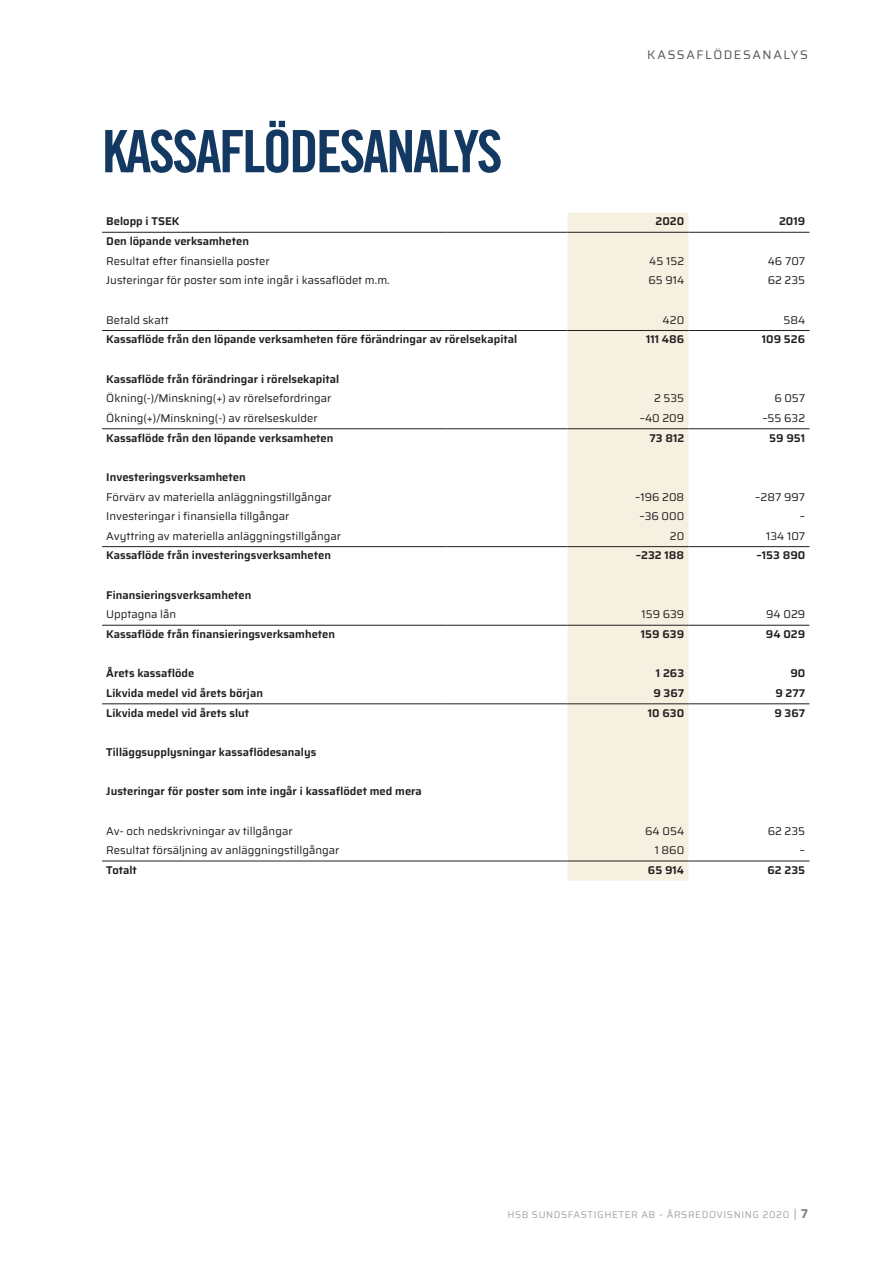
<style>
.page{position:relative;width:893px;height:1263px;background:#fff}
.page>*{position:absolute;margin:0;border:0;box-sizing:border-box;transform-origin:0 0}
.t1{font:58.5px "Trade Gothic Bold Cond Twenty";letter-spacing:-.045em;color:#133962}
.Mellis_1_2019{font:12.45px "Saira";letter-spacing:.13em;color:#57585a}
.Tabell_bröd_fet{font:600 11.25px "Saira";color:#231f20}
.Tabell_bröd{font:11.25px "Saira";color:#231f20}
.Tabell_bröd-2{font:600 11.25px "Saira";color:#231f20}
.t2{font:9.75px "Saira";letter-spacing:.06em;color:#a5a6a7}
.s1{font-size:12.75px}
.s2{font-weight:600;font-size:12.75px;color:#797c7d}
</style>
<div class="page">
<div style="left:567px;top:213px;width:121px;height:668px;background:#f6f0e1"></div>
<hr style="left:567px;top:232px;width:121px;height:1px;background:#231f20">
<hr style="left:102px;top:232px;width:344px;height:1px;background:#231f20">
<hr style="left:446px;top:232px;width:121px;height:1px;background:#231f20">
<hr style="left:688px;top:232px;width:121px;height:1px;background:#231f20">
<hr style="left:102px;top:330px;width:344px;height:1px;background:#231f20">
<hr style="left:446px;top:330px;width:121px;height:1px;background:#231f20">
<hr style="left:567px;top:330px;width:121px;height:1px;background:#231f20">
<hr style="left:688px;top:330px;width:121px;height:1px;background:#231f20">
<hr style="left:102px;top:428px;width:344px;height:1px;background:#231f20">
<hr style="left:446px;top:428px;width:121px;height:1px;background:#231f20">
<hr style="left:567px;top:428px;width:121px;height:1px;background:#231f20">
<hr style="left:688px;top:428px;width:121px;height:1px;background:#231f20">
<hr style="left:102px;top:546px;width:344px;height:1px;background:#231f20">
<hr style="left:446px;top:546px;width:121px;height:1px;background:#231f20">
<hr style="left:567px;top:546px;width:121px;height:1px;background:#231f20">
<hr style="left:688px;top:546px;width:121px;height:1px;background:#231f20">
<hr style="left:102px;top:625px;width:344px;height:1px;background:#231f20">
<hr style="left:446px;top:625px;width:121px;height:1px;background:#231f20">
<hr style="left:567px;top:625px;width:121px;height:1px;background:#231f20">
<hr style="left:688px;top:625px;width:121px;height:1px;background:#231f20">
<hr style="left:102px;top:703px;width:344px;height:1px;background:#231f20">
<hr style="left:446px;top:703px;width:121px;height:1px;background:#231f20">
<hr style="left:567px;top:703px;width:121px;height:1px;background:#231f20">
<hr style="left:688px;top:703px;width:121px;height:1px;background:#231f20">
<hr style="left:102px;top:861px;width:344px;height:1px;background:#231f20">
<hr style="left:446px;top:861px;width:121px;height:1px;background:#231f20">
<hr style="left:567px;top:861px;width:121px;height:1px;background:#231f20">
<hr style="left:688px;top:861px;width:121px;height:1px;background:#231f20">
<p class="t1" style="left:102px;top:116px;width:402px">KASSAFLÖDESANALYS</p>
<p class="Mellis_1_2019" style="left:647px;top:45px;width:162px">KASSAFLÖDESANALYS</p>
<p class="Tabell_bröd-2" style="left:106px;top:213px;width:75px">Belopp i TSEK</p>
<p class="Tabell_bröd-2" style="left:656px;top:213px;width:30px">2020</p>
<p class="Tabell_bröd-2" style="left:779px;top:213px;width:28px">2019</p>
<p class="Tabell_bröd_fet" style="left:106px;top:233px;width:144px">Den löpande verksamheten</p>
<p class="Tabell_bröd" style="left:106px;top:252px;width:165px">Resultat efter finansiella poster</p>
<p class="Tabell_bröd" style="left:649px;top:252px;width:36px">45 152</p>
<p class="Tabell_bröd" style="left:768px;top:252px;width:39px">46 707</p>
<p class="Tabell_bröd" style="left:106px;top:272px;width:285px">Justeringar för poster som inte ingår i kassaflödet m.m.</p>
<p class="Tabell_bröd" style="left:648px;top:272px;width:37px">65 914</p>
<p class="Tabell_bröd" style="left:768px;top:272px;width:39px">62 235</p>
<p class="Tabell_bröd" style="left:106px;top:311px;width:64px">Betald skatt</p>
<p class="Tabell_bröd" style="left:663px;top:311px;width:23px">420</p>
<p class="Tabell_bröd" style="left:783px;top:311px;width:23px">584</p>
<p class="Tabell_bröd_fet" style="left:106px;top:331px;width:412px">Kassaflöde från den löpande verksamheten före förändringar av rörelsekapital</p>
<p class="Tabell_bröd_fet" style="left:646px;top:331px;width:40px">111 486</p>
<p class="Tabell_bröd_fet" style="left:762px;top:331px;width:45px">109 526</p>
<p class="Tabell_bröd_fet" style="left:106px;top:370px;width:234px">Kassaflöde från förändringar i rörelsekapital</p>
<p class="Tabell_bröd" style="left:106px;top:390px;width:227px">Ökning(-)/Minskning(+) av rörelsefordringar</p>
<p class="Tabell_bröd" style="left:654px;top:390px;width:32px">2 535</p>
<p class="Tabell_bröd" style="left:774px;top:390px;width:32px">6 057</p>
<p class="Tabell_bröd" style="left:106px;top:410px;width:213px">Ökning(+)/Minskning(-) av rörelseskulder</p>
<p class="Tabell_bröd" style="left:640px;top:410px;width:46px">–40 209</p>
<p class="Tabell_bröd" style="left:762px;top:410px;width:44px">–55 632</p>
<p class="Tabell_bröd_fet" style="left:106px;top:429px;width:229px">Kassaflöde från den löpande verksamheten</p>
<p class="Tabell_bröd_fet" style="left:649px;top:429px;width:36px">73 812</p>
<p class="Tabell_bröd_fet" style="left:769px;top:429px;width:38px">59 951</p>
<p class="Tabell_bröd_fet" style="left:106px;top:468px;width:141px">Investeringsverksamheten</p>
<p class="Tabell_bröd" style="left:106px;top:488px;width:227px">Förvärv av materiella anläggningstillgångar</p>
<p class="Tabell_bröd" style="left:635px;top:488px;width:51px">–196 208</p>
<p class="Tabell_bröd" style="left:755px;top:488px;width:51px">–287 997</p>
<p class="Tabell_bröd" style="left:106px;top:508px;width:185px">Investeringar i finansiella tillgångar</p>
<p class="Tabell_bröd" style="left:639px;top:508px;width:46px">–36 000</p>
<p class="Tabell_bröd" style="left:800px;top:508px;width:7px">–</p>
<p class="Tabell_bröd" style="left:106px;top:527px;width:236px">Avyttring av materiella anläggningstillgångar</p>
<p class="Tabell_bröd" style="left:670px;top:527px;width:16px">20</p>
<p class="Tabell_bröd" style="left:766px;top:527px;width:41px">134 107</p>
<p class="Tabell_bröd_fet" style="left:106px;top:547px;width:226px">Kassaflöde från investeringsverksamheten</p>
<p class="Tabell_bröd_fet" style="left:636px;top:547px;width:50px">–232 188</p>
<p class="Tabell_bröd_fet" style="left:756px;top:547px;width:50px">–153 890</p>
<p class="Tabell_bröd_fet" style="left:106px;top:586px;width:147px">Finansieringsverksamheten</p>
<p class="Tabell_bröd" style="left:106px;top:606px;width:72px">Upptagna lån</p>
<p class="Tabell_bröd" style="left:641px;top:606px;width:44px">159 639</p>
<p class="Tabell_bröd" style="left:766px;top:606px;width:41px">94 029</p>
<p class="Tabell_bröd_fet" style="left:106px;top:625px;width:230px">Kassaflöde från finansieringsverksamheten</p>
<p class="Tabell_bröd_fet" style="left:641px;top:625px;width:45px">159 639</p>
<p class="Tabell_bröd_fet" style="left:766px;top:625px;width:41px">94 029</p>
<p class="Tabell_bröd_fet" style="left:106px;top:665px;width:90px">Årets kassaflöde</p>
<p class="Tabell_bröd_fet" style="left:656px;top:665px;width:30px">1 263</p>
<p class="Tabell_bröd_fet" style="left:790px;top:665px;width:16px">90</p>
<p class="Tabell_bröd_fet" style="left:106px;top:684px;width:158px">Likvida medel vid årets början</p>
<p class="Tabell_bröd_fet" style="left:653px;top:684px;width:32px">9 367</p>
<p class="Tabell_bröd_fet" style="left:775px;top:684px;width:31px">9 277</p>
<p class="Tabell_bröd_fet" style="left:106px;top:704px;width:144px">Likvida medel vid årets slut</p>
<p class="Tabell_bröd_fet" style="left:648px;top:704px;width:38px">10 630</p>
<p class="Tabell_bröd_fet" style="left:774px;top:704px;width:32px">9 367</p>
<p class="Tabell_bröd_fet" style="left:106px;top:743px;width:211px">Tilläggsupplysningar kassaflödesanalys</p>
<p class="Tabell_bröd_fet" style="left:106px;top:783px;width:317px">Justeringar för poster som inte ingår i kassaflödet med mera</p>
<p class="Tabell_bröd" style="left:106px;top:822px;width:188px">Av- och nedskrivningar av tillgångar</p>
<p class="Tabell_bröd" style="left:645px;top:822px;width:41px">64 054</p>
<p class="Tabell_bröd" style="left:768px;top:822px;width:39px">62 235</p>
<p class="Tabell_bröd" style="left:106px;top:842px;width:235px">Resultat försäljning av anläggningstillgångar</p>
<p class="Tabell_bröd" style="left:655px;top:842px;width:31px">1 860</p>
<p class="Tabell_bröd" style="left:800px;top:842px;width:7px">–</p>
<p class="Tabell_bröd_fet" style="left:106px;top:861px;width:32px">Totalt</p>
<p class="Tabell_bröd_fet" style="left:648px;top:861px;width:38px">65 914</p>
<p class="Tabell_bröd_fet" style="left:767px;top:861px;width:39px">62 235</p>
<p class="t2" style="left:507px;top:1207px;width:302px">HSB SUNDSFASTIGHETER AB – ÅRSREDOVISNING 2020 <span class="s1">|</span> <span class="s2">7</span></p>
</div>
